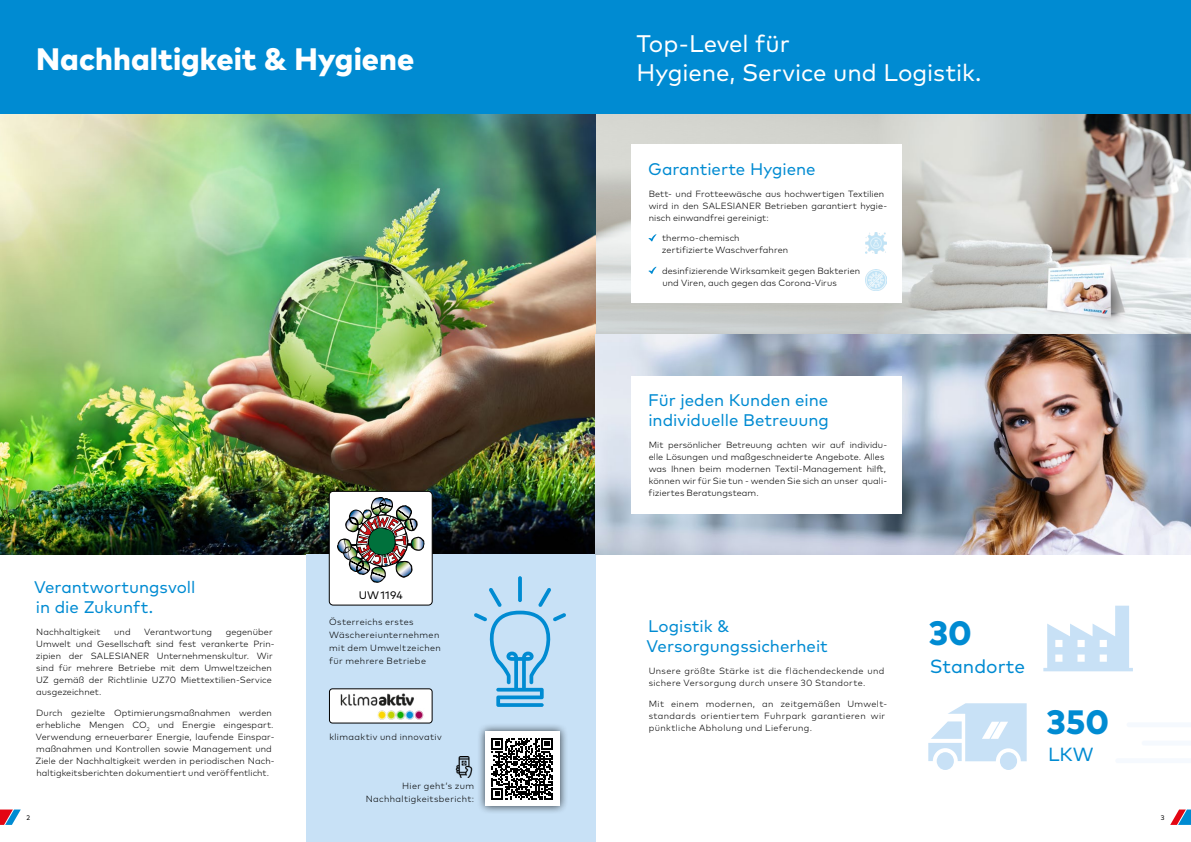
<style>
.page{position:relative;width:1191px;height:842px;background:#fff}
.page>*{position:absolute;margin:0;border:0;box-sizing:border-box;transform-origin:0 0}
.t1{font:800 33.8px "Mark Pro";color:#008bd2}
.t2{font:800 31px "Mark Pro";letter-spacing:.005em;color:#fff}
.t3{font:24px/28.8px "Mark Pro";color:#fff}
.t4{font:19px "Mark Pro";color:#008bd2}
.t5{font:16.8px/20.2px "Mark Pro";color:#008bd2}
.t6{font:10.9px "Mark Pro";color:#000}
.t7{font:300 9px/12px "Mark Pro";letter-spacing:.01em;color:#000}
.t8{font:300 9px/13px "Mark Pro";letter-spacing:.04em;color:#000}
.t9{font:6.7px "Mark Pro";color:#000}
</style>
<div class="page">
<svg style="left:1170px;top:809px;width:21px;height:16px"></svg>
<svg style="left:0;top:809px;width:21px;height:16px"></svg>
<img style="left:0;top:114px;width:1191px;height:441px">
<div style="left:306px;top:555px;width:289px;height:287px;background:#c8e1f6"></div>
<div style="left:329px;top:491px;width:103px;height:114px;background:#fff;border-radius:4px"></div>
<div style="left:329px;top:491px;width:103px;height:114px;border:1px solid #000;border-radius:4px"></div>
<img style="left:337px;top:497px;width:87px;height:85px">
<div style="left:329px;top:689px;width:103px;height:34px;background:#fff;border-radius:3px"></div>
<img style="left:340px;top:693px;width:84px;height:27px">
<div style="left:329px;top:688px;width:103px;height:35px;border:1px solid #000;border-radius:3px"></div>
<div style="left:0;top:0;width:1191px;height:114px;background:#008bd2"></div>
<div style="left:1000px;top:752px;width:17px;height:18px;background:#c8e1f6;border-radius:50%"></div>
<div style="left:936px;top:752px;width:18px;height:18px;background:#c8e1f6;border-radius:50%"></div>
<svg style="left:928px;top:703px;width:98px;height:58px"></svg>
<svg style="left:1043px;top:606px;width:90px;height:65px"></svg>
<div style="left:631px;top:376px;width:270px;height:137px;background:#fff"></div>
<div style="left:476px;top:723px;width:92px;height:92px;background:#000;opacity:.75"></div>
<div style="left:485px;top:731px;width:74px;height:75px;background:#fff"></div>
<svg style="left:491px;top:738px;width:62px;height:61px"></svg>
<img style="left:455px;top:756px;width:18px;height:21px">
<svg style="left:518px;top:576px;width:4px;height:26px"></svg>
<svg style="left:474px;top:588px;width:92px;height:119px"></svg>
<div style="left:631px;top:145px;width:270px;height:158px;background:#fff"></div>
<svg style="left:648px;top:234px;width:8px;height:8px"></svg>
<svg style="left:648px;top:266px;width:8px;height:8px"></svg>
<img style="left:865px;top:232px;width:22px;height:21px">
<img style="left:865px;top:269px;width:22px;height:22px">
<h2 class="t2" style="left:36px;top:36px;width:380px">Nachhaltigkeit &amp; Hygiene</h2>
<h3 class="t5" style="left:34px;top:575px;width:163px">Verantwortungsvoll in die Zukunft.</h3>
<p class="t7" style="left:36px;top:625px;width:66px">Nachhaltigkeit</p>
<p class="t7" style="left:114px;top:625px;width:18px">und</p>
<p class="t7" style="left:144px;top:625px;width:69px">Verantwortung</p>
<p class="t7" style="left:36px;top:625px;width:240px;text-indent:190px">gegenüber Umwelt und Gesellschaft sind fest verankerte Prin&shy;zipien der SALESIANER Unternehmenskultur. Wir sind für mehrere Betriebe mit dem Umweltzeichen UZ gemäß der Richtlinie UZ70 Miettextilien-Service ausgezeichnet.</p>
<p class="t7" style="left:35px;top:706px;width:241px">Durch gezielte Optimierungsmaßnahmen werden erhebliche Mengen CO<sub>2</sub> und Energie eingespart.<br>Verwendung erneuerbarer Energie, laufende Einspar&shy;maßnahmen und Kontrollen sowie Management und Ziele der Nachhaltigkeit werden in periodischen Nach&shy;haltigkeitsberichten dokumentiert und veröffentlicht.</p>
<p class="t6" style="left:359px;top:587px;width:45px">UW 1194</p>
<p class="t8" style="left:329px;top:615px;width:113px">Österreichs erstes<br>Wäschereiunternehmen mit dem Umweltzeichen für mehrere Betriebe</p>
<p class="t8" style="left:329px;top:729px;width:114px">klimaaktiv und innovativ</p>
<p class="t8" style="left:366px;top:779px;width:110px;text-align:right">Hier geht‘s zum<br>Nachhaltigkeitsbericht:</p>
<h3 class="t3" style="left:636px;top:27px;width:347px">Top-Level für<br>Hygiene, Service und Logistik.</h3>
<h3 class="t5" style="left:648px;top:158px;width:169px">Garantierte Hygiene</h3>
<p class="t7" style="left:649px;top:187px;width:240px">Bett- und Frotteewäsche aus hochwertigen Textilien wird in den SALESIANER Betrieben garantiert hygie&shy;nisch einwandfrei gereinigt:</p>
<p class="t7" style="left:662px;top:231px;width:128px">thermo-chemisch zertifizierte Waschverfahren</p>
<p class="t7" style="left:662px;top:264px;width:199px">desinfizierende Wirksamkeit gegen Bakterien und Viren, auch gegen das Corona-Virus</p>
<h3 class="t5" style="left:648px;top:389px;width:182px">Für jeden Kunden eine individuelle Betreuung</h3>
<p class="t7" style="left:648px;top:438px;width:240px">Mit persönlicher Betreuung achten wir auf individu&shy;elle Lösungen und maßgeschneiderte Angebote. Alles was Ihnen beim modernen Textil-Management hilft, können wir für Sie tun - wenden Sie sich an unser quali&shy;fiziertes Beratungsteam.</p>
<h3 class="t5" style="left:646px;top:615px;width:183px">Logistik &amp;<br>Versorgungssicherheit</h3>
<p class="t8" style="left:649px;top:664px;width:237px;line-height:12px">Unsere größte Stärke ist die flächendeckende und sichere Versorgung durch unsere 30 Standorte.</p>
<p class="t8" style="left:649px;top:697px;width:240px;line-height:12px">Mit einem modernen, an zeitgemäßen Umwelt&shy;standards orientiertem Fuhrpark garantieren wir pünktliche Abholung und Lieferung.</p>
<h1 class="t1" style="left:1046px;top:696px;width:64px">350</h1>
<h1 class="t1" style="left:928px;top:607px;width:45px">30</h1>
<h3 class="t4" style="left:929px;top:652px;width:97px">Standorte</h3>
<h3 class="t4" style="left:1048px;top:740px;width:47px">LKW</h3>
<p class="t9" style="left:27px;top:812px;width:5px">2</p>
<p class="t9" style="left:1160px;top:812px;width:5px">3</p>
</div>
